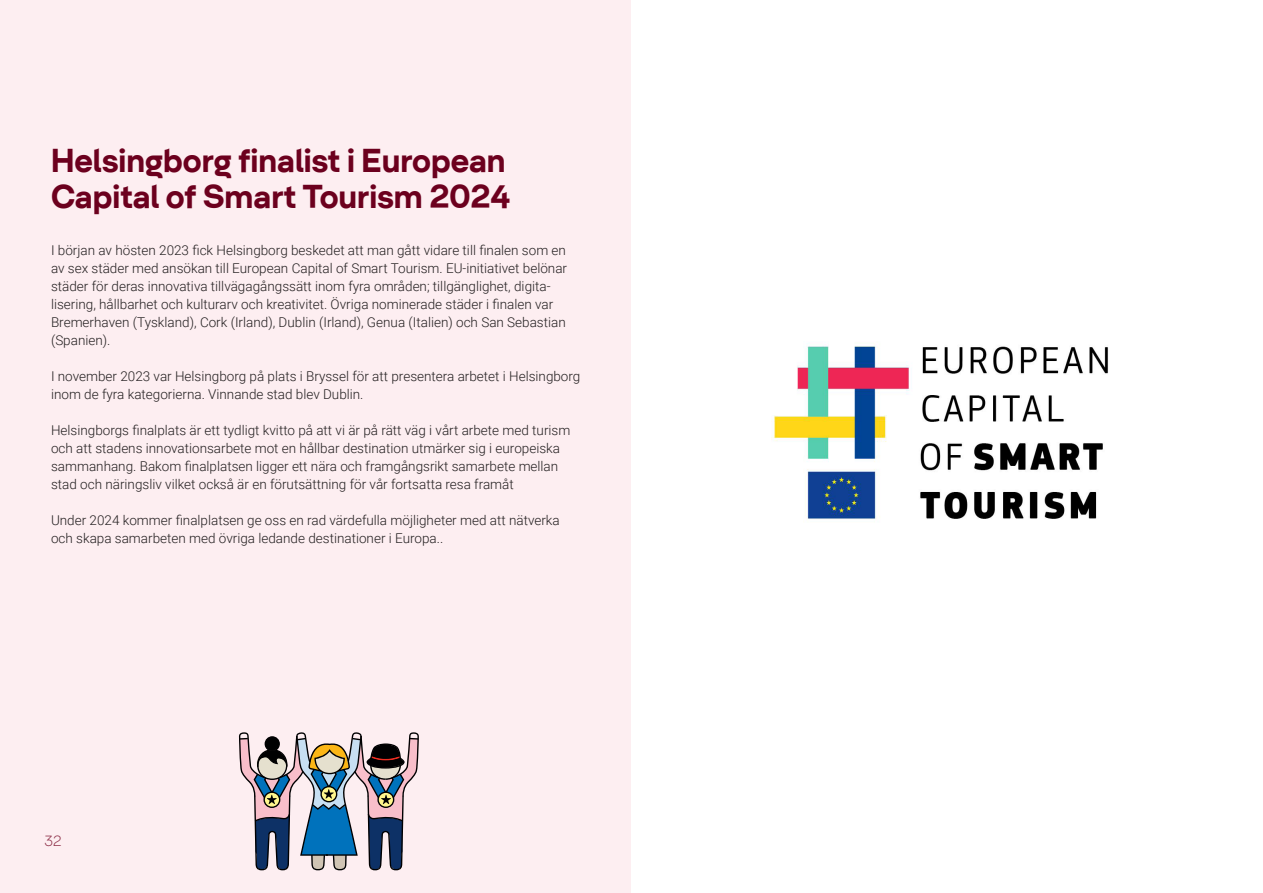
<style>
.page{position:relative;width:1263px;height:893px;background:#fff}
.page>*{position:absolute;margin:0;border:0;box-sizing:border-box;transform-origin:0 0}
.Rubrik{font:700 33px/35.5px "Helsingborg Sans";color:#6c001e}
.t1{font:300 15px "Helsingborg Sans";color:#6c001e}
.Styckeformat_2{font:300 13.5px/18px "Roboto";color:#231f20}
</style>
<div class="page">
<div style="left:0;top:0;width:631px;height:893px;background:#fdeef1"></div>
<svg style="left:239px;top:732px;width:180px;height:139px"></svg>
<img style="left:771px;top:346px;width:337px;height:174px">
<p class="Rubrik" style="left:51px;top:143px;width:461px">Helsingborg finalist i European<br>Capital of Smart Tourism 2024</p>
<p class="Styckeformat_2" style="left:51px;top:241px;width:518px">I början av hösten 2023 fick Helsingborg beskedet att man gått vidare till finalen som en av sex städer med ansökan till European Capital of Smart Tourism. EU-initiativet belönar städer för deras innovativa tillvägagångssätt inom fyra områden; tillgänglighet, digita&shy;lisering, hållbarhet och kulturarv och kreativitet. Övriga nominerade städer i finalen var Bremerhaven (Tyskland), Cork (Irland), Dublin (Irland), Genua (Italien) och San Sebastian (Spanien).</p>
<p class="Styckeformat_2" style="left:51px;top:367px;width:531px">I november 2023 var Helsingborg på plats i Bryssel för att presentera arbetet i Helsingborg inom de fyra kategorierna. Vinnande stad blev Dublin.</p>
<p class="Styckeformat_2" style="left:51px;top:421px;width:521px">Helsingborgs finalplats är ett tydligt kvitto på att vi är på rätt väg i vårt arbete med turism och att stadens innovationsarbete mot en hållbar destination utmärker sig i europeiska sammanhang. Bakom finalplatsen ligger ett nära och framgångsrikt samarbete mellan stad och näringsliv vilket också är en förutsättning för vår fortsatta resa framåt</p>
<p class="Styckeformat_2" style="left:51px;top:511px;width:510px">Under 2024 kommer finalplatsen ge oss en rad värdefulla möjligheter med att nätverka och skapa samarbeten med övriga ledande destinationer i Europa..</p>
<p class="t1" style="left:45px;top:832px;width:18px">32</p>
</div>
